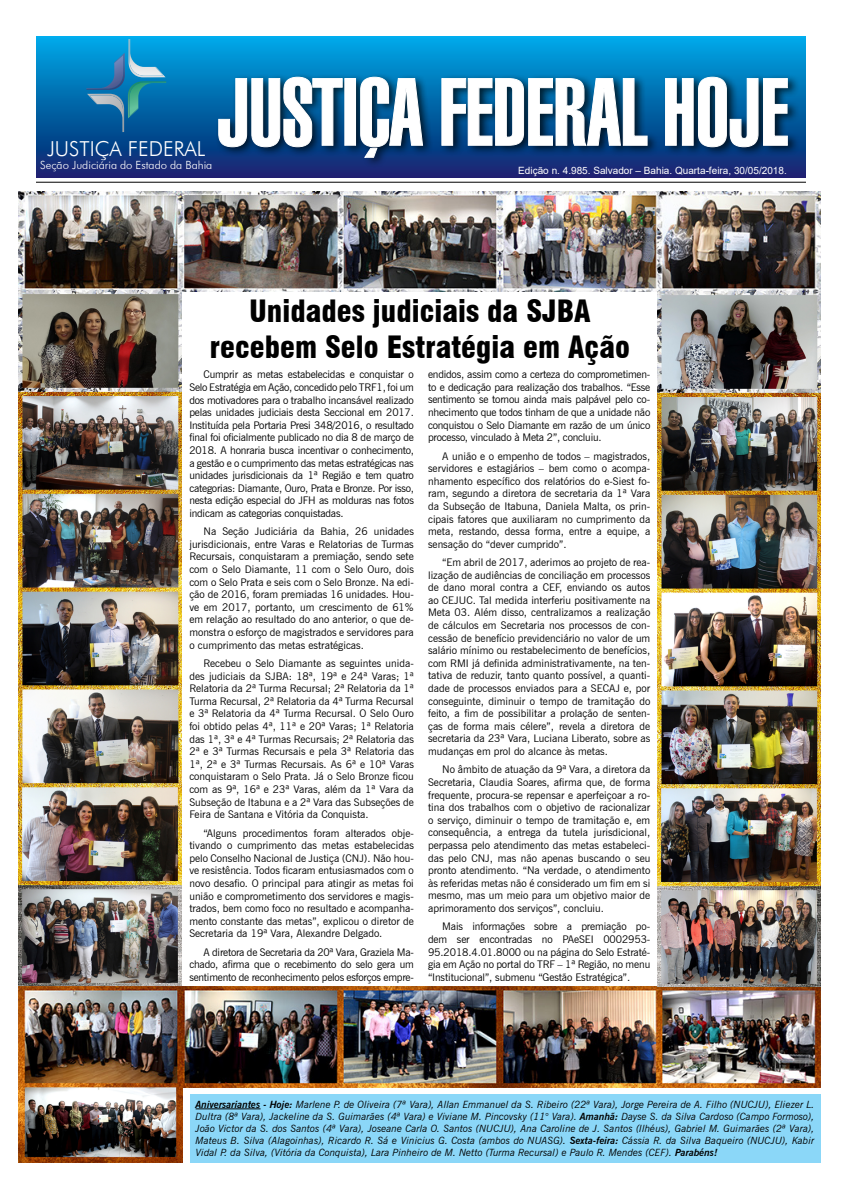
<style>
.page{position:relative;width:842px;height:1191px;background:#fff}
.page>*{position:absolute;margin:0;border:0;box-sizing:border-box;transform-origin:0 0}
.t1{font:900 extra-condensed 92.6px "Swiss 911 BT";color:#fff;scale:1.08 1}
.t2{font:900 condensed 30px/36px "Swiss 721 BT";color:#000;text-align:center}
.t3{font:300 20.6px "Futura BT";color:#fff}
.t4{font:300 11.3px "Futura BT";color:#fff}
.t5{font:10.5px/12.6px "News Gothic BT";color:#000;text-align:justify}
.t6{font:italic 10px/12px "News Gothic BT";color:#000;text-align:justify}
.t7{font:10px "Arial";color:#fff}
.s1{font-weight:700}
</style>
<div class="page">
<svg style="left:36px;top:36px;width:770px;height:141px;background:#0572b6"></svg>
<hr style="left:36px;top:182px;width:770px;height:1px;background:#000">
<div style="left:216px;top:73px;width:584px;height:95px;background:#000;opacity:.75"></div>
<svg style="left:218px;top:77px;width:125px;height:70px;background:#1d5074"></svg>
<svg style="left:360px;top:77px;width:63px;height:81px;background:#1e4c70"></svg>
<svg style="left:441px;top:78px;width:207px;height:68px;background:#225172"></svg>
<svg style="left:665px;top:77px;width:123px;height:70px;background:#1e5072"></svg>
<img style="left:128px;top:81px;width:38px;height:37px">
<svg style="left:130px;top:77px;width:33px;height:7px"></svg>
<img style="left:128px;top:39px;width:38px;height:38px">
<img style="left:86px;top:53px;width:39px;height:37px">
<svg style="left:86px;top:55px;width:38px;height:77px;background:#147cba"></svg>
<img style="left:87px;top:94px;width:37px;height:38px">
<img style="left:19px;top:191px;width:801px;height:100px">
<img style="left:19px;top:291px;width:163px;height:695px">
<img style="left:19px;top:986px;width:801px;height:101px">
<img style="left:657px;top:291px;width:163px;height:695px">
<img style="left:19px;top:1087px;width:163px;height:75px">
<div style="left:190px;top:1094px;width:630px;height:68px;background:#8bd7f8"></div>
<hr style="left:196px;top:1108px;width:65px;height:1px;background:#000">
<h1 class="t1" style="left:218px;top:62px;width:530px">JUSTIÇA FEDERAL HOJE</h1>
<h3 class="t3" style="left:47px;top:136px;width:160px">JUSTIÇA FEDERAL</h3>
<p class="t4" style="left:40px;top:158px;width:174px">Seção Judiciária do Estado da Bahia</p>
<p class="t7" style="left:518px;top:164px;width:270px">Edição n. 4.985. Salvador – Bahia. Quarta-feira, 30/05/2018.</p>
<h2 class="t2" style="left:210px;top:293px;width:422px">Unidades judiciais da SJBA recebem Selo Estratégia em Ação</h2>
<p class="t5" style="left:189px;top:368px;width:226px;text-indent:14px">Cumprir as metas estabelecidas e conquistar o Selo Estratégia em Ação, concedido pelo TRF1, foi um dos motivadores para o trabalho incansável realizado pelas unidades judiciais desta Seccional em 2017.<br>Instituída pela Portaria Presi 348/2016, o resultado final foi oficialmente publicado no dia 8 de março de 2018. A honraria busca incentivar o conhecimento, a gestão e o cumprimento das metas estratégicas nas unidades jurisdicionais da 1ª Região e tem quatro categorias: Diamante, Ouro, Prata e Bronze. Por isso, nesta edição especial do JFH as molduras nas fotos indicam as categorias conquistadas.</p>
<p class="t5" style="left:189px;top:525px;width:226px;text-indent:14px">Na Seção Judiciária da Bahia, 26 unidades jurisdicionais, entre Varas e Relatorias de Turmas Recursais, conquistaram a premiação, sendo sete com o Selo Diamante, 11 com o Selo Ouro, dois com o Selo Prata e seis com o Selo Bronze. Na edi&shy;ção de 2016, foram premiadas 16 unidades. Hou&shy;ve em 2017, portanto, um crescimento de 61% em relação ao resultado do ano anterior, o que de&shy;monstra o esforço de magistrados e servidores para o cumprimento das metas estratégicas.</p>
<p class="t5" style="left:189px;top:657px;width:226px;text-indent:14px">Recebeu o Selo Diamante as seguintes unida&shy;des judiciais da SJBA: 18ª, 19ª e 24ª Varas; 1ª Relatoria da 2ª Turma Recursal; 2ª Relatoria da 1ª Turma Recursal, 2ª Relatoria da 4ª Turma Recursal e 3ª Relatoria da 4ª Turma Recursal. O Selo Ouro foi obtido pelas 4ª, 11ª e 20ª Varas; 1ª Relatoria das 1ª, 3ª e 4ª Turmas Recursais; 2ª Relatoria das 2ª e 3ª Turmas Recursais e pela 3ª Relatoria das 1ª, 2ª e 3ª Turmas Recursais. As 6ª e 10ª Varas conquistaram o Selo Prata. Já o Selo Bronze ficou com as 9ª, 16ª e 23ª Varas, além da 1ª Vara da Subseção de Itabuna e a 2ª Vara das Subseções de Feira de Santana e Vitória da Conquista.</p>
<p class="t5" style="left:189px;top:826px;width:226px;text-indent:14px">“Alguns procedimentos foram alterados obje&shy;tivando o cumprimento das metas estabelecidas pelo Conselho Nacional de Justiça (CNJ). Não hou&shy;ve resistência. Todos ficaram entusiasmados com o novo desafio. O principal para atingir as metas foi união e comprometimento dos servidores e magis&shy;trados, bem como foco no resultado e acompanha&shy;mento constante das metas”, explicou o diretor de Secretaria da 19ª Vara, Alexandre Delgado.</p>
<p class="t5" style="left:189px;top:945px;width:226px;text-indent:14px">A diretora de Secretaria da 20ª Vara, Graziela Ma&shy;chado, afirma que o recebimento do selo gera um sentimento de reconhecimento pelos esforços empre-</p>
<p class="t5" style="left:428px;top:368px;width:224px">endidos, assim como a certeza do comprometimen&shy;to e dedicação para realização dos trabalhos. “Esse sentimento se tornou ainda mais palpável pelo co&shy;nhecimento que todos tinham de que a unidade não conquistou o Selo Diamante em razão de um único processo, vinculado à Meta 2”, concluiu.</p>
<p class="t5" style="left:428px;top:449px;width:224px;text-indent:14px">A união e o empenho de todos – magistrados, servidores e estagiários – bem como o acompa&shy;nhamento específico dos relatórios do e-Siest fo&shy;ram, segundo a diretora de secretaria da 1ª Vara da Subseção de Itabuna, Daniela Malta, os prin&shy;cipais fatores que auxiliaram no cumprimento da meta, restando, dessa forma, entre a equipe, a sensação do “dever cumprido”.</p>
<p class="t5" style="left:428px;top:556px;width:224px;text-indent:14px">“Em abril de 2017, aderimos ao projeto de rea&shy;lização de audiências de conciliação em processos de dano moral contra a CEF, enviando os autos ao CEJUC. Tal medida interferiu positivamente na Meta 03. Além disso, centralizamos a realização de cálculos em Secretaria nos processos de con&shy;cessão de benefício previdenciário no valor de um salário mínimo ou restabelecimento de benefícios, com RMI já definida administrativamente, na ten&shy;tativa de reduzir, tanto quanto possível, a quanti&shy;dade de processos enviados para a SECAJ e, por conseguinte, diminuir o tempo de tramitação do feito, a fim de possibilitar a prolação de senten&shy;ças de forma mais célere”, revela a diretora de secretaria da 23ª Vara, Luciana Liberato, sobre as mudanças em prol do alcance às metas.</p>
<p class="t5" style="left:428px;top:763px;width:224px;text-indent:14px">No âmbito de atuação da 9ª Vara, a diretora da Secretaria, Claudia Soares, afirma que, de forma frequente, procura-se repensar e aperfeiçoar a ro&shy;tina dos trabalhos com o objetivo de racionalizar o serviço, diminuir o tempo de tramitação e, em consequência, a entrega da tutela jurisdicional, perpassa pelo atendimento das metas estabeleci&shy;das pelo CNJ, mas não apenas buscando o seu pronto atendimento. “Na verdade, o atendimento às referidas metas não é considerado um fim em si mesmo, mas um meio para um objetivo maior de aprimoramento dos serviços”, concluiu.</p>
<p class="t5" style="left:428px;top:920px;width:224px;text-indent:14px">Mais informações sobre a premiação po&shy;dem ser encontradas no PAeSEI 0002953- 95.2018.4.01.8000 ou na página do Selo Estraté&shy;gia em Ação no portal do TRF – 1ª Região, no menu “Institucional”, submenu “Gestão Estratégica”.</p>
<p class="t6" style="left:196px;top:1098px;width:620px"><span class="s1">Aniversariantes - Hoje:</span> Marlene P. de Oliveira (7ª Vara), Allan Emmanuel da S. Ribeiro (22ª Vara), Jorge Pereira de A. Filho (NUCJU), Eliezer L.<br>Dultra (8ª Vara), Jackeline da S. Guimarães (4ª Vara) e Viviane M. Pincovsky (11° Vara). <span class="s1">Amanhã:</span> Dayse S. da Silva Cardoso (Campo Formoso), João Victor da S. dos Santos (4ª Vara), Joseane Carla O. Santos (NUCJU), Ana Caroline de J. Santos (Ilhéus), Gabriel M. Guimarães (2ª Vara), Mateus B. Silva (Alagoinhas), Ricardo R. Sá e Vinicius G. Costa (ambos do NUASG). <span class="s1">Sexta-feira:</span> Cássia R. da Silva Baqueiro (NUCJU), Kabir Vidal P. da Silva, (Vitória da Conquista), Lara Pinheiro de M. Netto (Turma Recursal) e Paulo R. Mendes (CEF). <span class="s1">Parabéns!</span></p>
</div>
